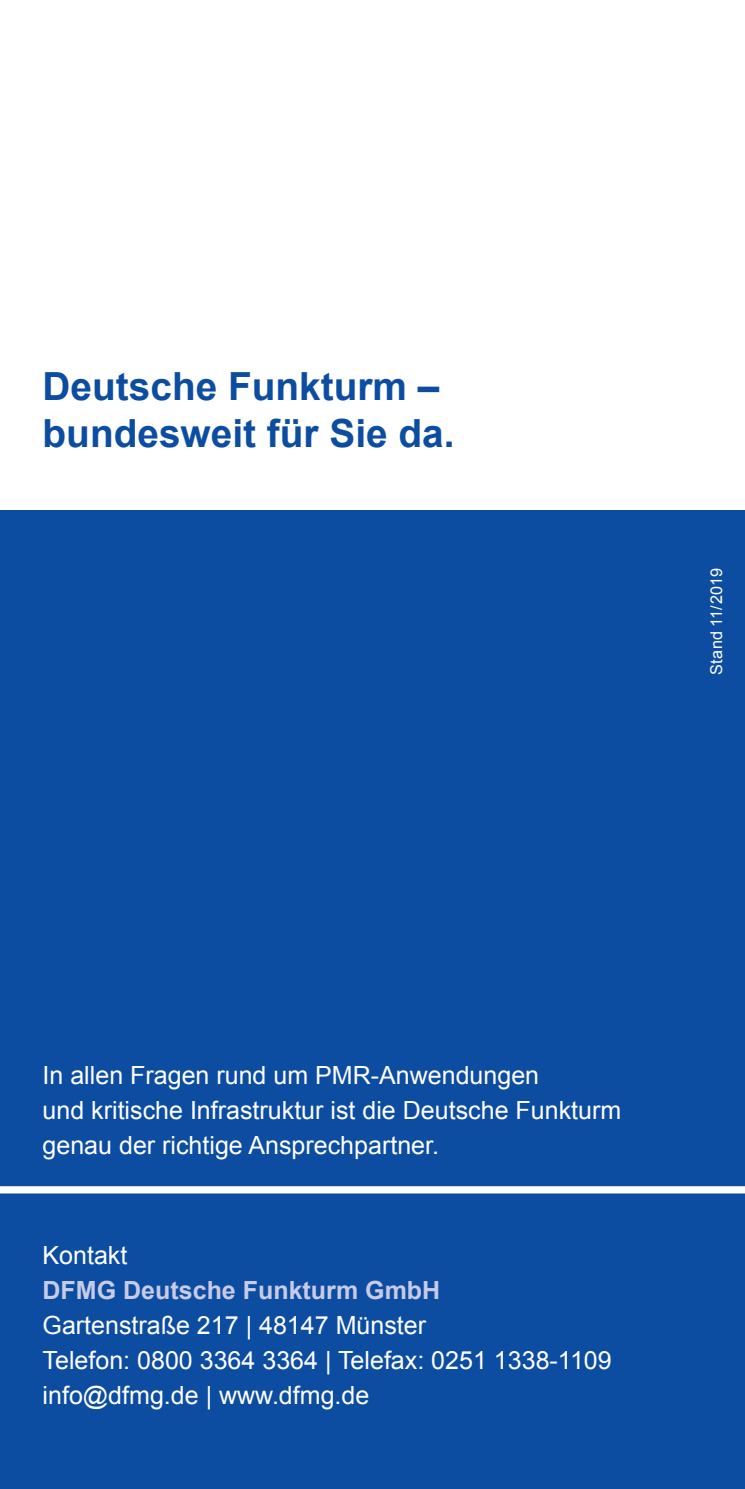
<style>
.page{position:relative;width:745px;height:1489px;background:#fff}
.page>*{position:absolute;margin:0;border:0;box-sizing:border-box;transform-origin:0 0}
.t1{font:700 38.75px/46.5px "Arial";color:#0d4da1}
.t2{font:25px/35px "Arial";color:#fff}
.t3{font:700 25px "Arial";color:#c7cbe6}
.t4{font:16.25px "Arial";letter-spacing:.02em;color:#fff}
</style>
<div class="page">
<div style="left:0;top:510px;width:744px;height:978px;background:#0d4da1"></div>
<div style="left:0;top:1186px;width:744px;height:7px;background:#fff"></div>
<svg style="left:744px;top:841px;width:1px;height:647px"></svg>
<h1 class="t1" style="left:43px;top:364px;width:413px">Deutsche Funkturm – bundesweit für Sie da.</h1>
<p class="t4" style="left:705px;top:675px;width:108px;rotate:-90deg">Stand 11/2019</p>
<p class="t2" style="left:43px;top:1057px;width:579px">In allen Fragen rund um PMR-Anwendungen<br>und kritische Infrastruktur ist die Deutsche Funkturm genau der richtige Ansprechpartner.</p>
<p class="t2" style="left:43px;top:1237px;width:86px">Kontakt</p>
<p class="t3" style="left:43px;top:1273px;width:399px">DFMG Deutsche Funkturm GmbH</p>
<p class="t2" style="left:43px;top:1307px;width:570px">Gartenstraße 217 | 48147 Münster<br>Telefon: 0800 3364 3364 | Telefax: 0251 1338-1109 info@dfmg.de | www.dfmg.de</p>
</div>
